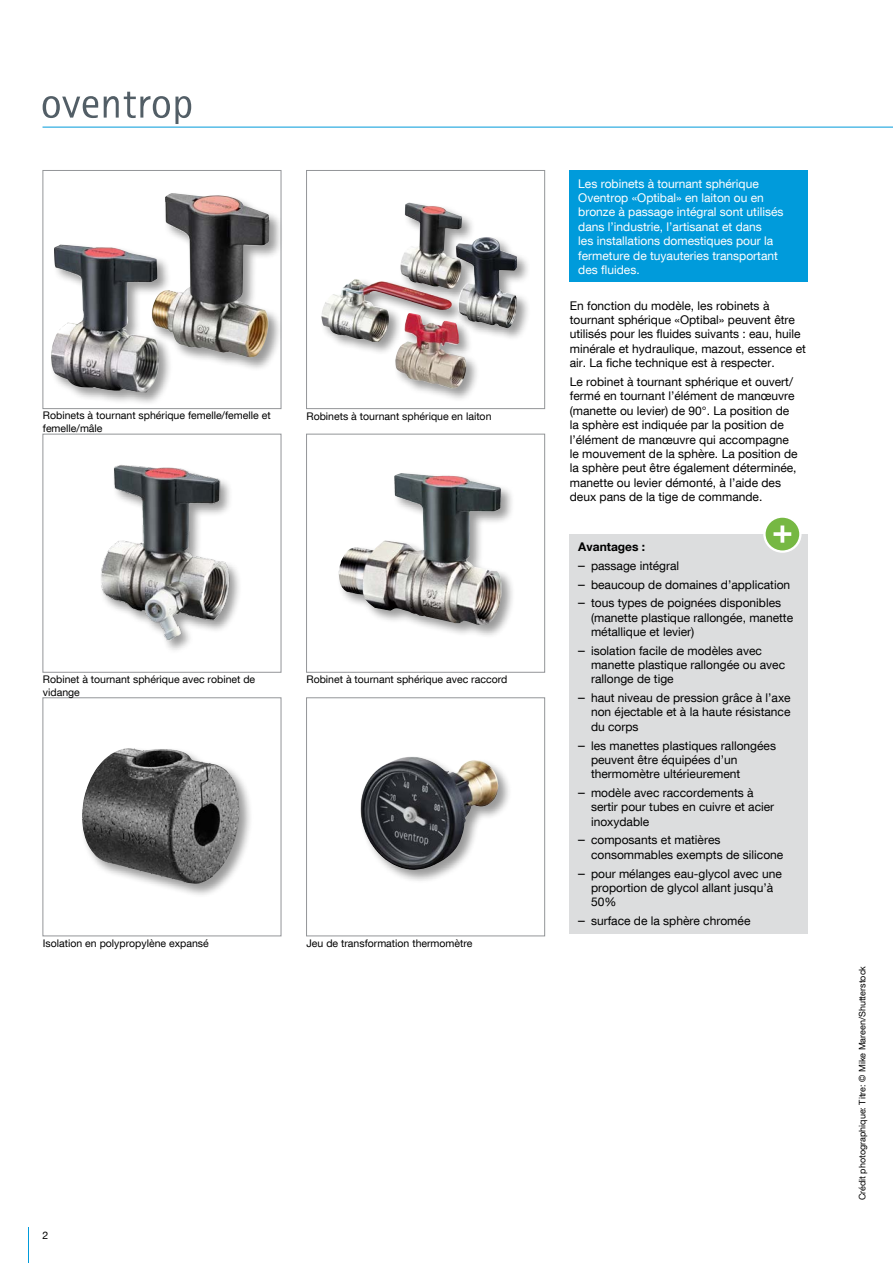
<style>
.page{position:relative;width:893px;height:1263px;background:#fff}
.page>*{position:absolute;margin:0;border:0;box-sizing:border-box;transform-origin:0 0}
.t1{font:12px/14.4px "Helvetica Neue LT Com";color:#000}
.t2{font:12px/14.4px "Helvetica Neue LT Com";color:#fff}
.t3{font:700 12px "Helvetica Neue LT Com";color:#000}
.t4{font:10.5px/12.6px "Helvetica Neue LT Com";color:#000}
.t5{font:9px "Helvetica Neue LT Com";color:#000}
.s1{font-size:13.5px}
</style>
<div class="page">
<svg style="left:43px;top:92px;width:148px;height:32px"></svg>
<hr style="left:43px;top:127px;width:850px;height:1px;background:#009bdb">
<hr style="left:28px;top:1227px;width:1px;height:36px;background:#009bdb">
<div style="left:319px;top:201px;width:158px;height:155px;background:#000;opacity:.4"></div>
<img style="left:321px;top:203px;width:141px;height:127px">
<div style="left:306px;top:170px;width:239px;height:239px;border:1px solid #939598"></div>
<div style="left:454px;top:235px;width:77px;height:107px;background:#000;opacity:.4"></div>
<img style="left:456px;top:237px;width:61px;height:92px">
<div style="left:570px;top:534px;width:238px;height:399px;background:#dcddde"></div>
<svg style="left:764px;top:516px;width:36px;height:36px"></svg>
<div style="left:763px;top:515px;width:38px;height:38px;border:2px solid #fff;border-radius:50%"></div>
<svg style="left:773px;top:525px;width:18px;height:18px"></svg>
<div style="left:80px;top:746px;width:173px;height:151px;background:#000;opacity:.4"></div>
<img style="left:82px;top:748px;width:158px;height:136px">
<div style="left:43px;top:697px;width:238px;height:239px;border:1px solid #939598"></div>
<div style="left:337px;top:471px;width:179px;height:168px;background:#000;opacity:.4"></div>
<img style="left:379px;top:473px;width:45px;height:78px">
<div style="left:306px;top:434px;width:239px;height:239px;border:1px solid #939598"></div>
<div style="left:49px;top:242px;width:124px;height:164px;background:#000;opacity:.4"></div>
<img style="left:50px;top:245px;width:111px;height:147px">
<div style="left:43px;top:170px;width:238px;height:239px;border:1px solid #939598"></div>
<img style="left:101px;top:465px;width:138px;height:185px">
<div style="left:43px;top:434px;width:238px;height:239px;border:1px solid #939598"></div>
<div style="left:358px;top:755px;width:154px;height:129px;background:#000;opacity:.4"></div>
<img style="left:358px;top:757px;width:141px;height:114px">
<div style="left:306px;top:697px;width:239px;height:239px;border:1px solid #939598"></div>
<div style="left:393px;top:311px;width:87px;height:91px;background:#000;opacity:.4"></div>
<img style="left:394px;top:313px;width:73px;height:75px">
<div style="left:150px;top:191px;width:133px;height:180px;background:#000;opacity:.4"></div>
<img style="left:152px;top:193px;width:117px;height:164px">
<div style="left:570px;top:170px;width:238px;height:112px;background:#009bdb"></div>
<p class="t4" style="left:43px;top:409px;width:229px">Robinets à tournant sphérique femelle/femelle et femelle/mâle</p>
<p class="t4" style="left:307px;top:410px;width:186px">Robinets à tournant sphérique en laiton</p>
<p class="t4" style="left:43px;top:673px;width:214px">Robinet à tournant sphérique avec robinet de vidange</p>
<p class="t4" style="left:307px;top:673px;width:202px">Robinet à tournant sphérique avec raccord</p>
<p class="t4" style="left:43px;top:936px;width:167px">Isolation en polypropylène expansé</p>
<p class="t4" style="left:307px;top:936px;width:167px">Jeu de transformation thermomètre</p>
<p class="t4" style="left:43px;top:1228px;width:7px">2</p>
<p class="t2" style="left:578px;top:176px;width:207px">Les robinets à tournant sphérique Oventrop «Optibal» en laiton ou en bronze à passage intégral sont utilisés dans l’industrie, l’artisanat et dans<br>les installations domestiques pour la fermeture de tuyauteries transportant des fluides.</p>
<p class="t1" style="left:570px;top:298px;width:238px">En fonction du modèle, les robinets à tournant sphérique «Optibal» peuvent être utilisés pour les fluides suivants : eau, huile minérale et hydraulique, mazout, essence et air. La fiche technique est à respecter.</p>
<p class="t1" style="left:570px;top:374px;width:229px">Le robinet à tournant sphérique et ouvert/ fermé en tournant l’élément de manœuvre (manette ou levier) de 90°. La position de la sphère est indiquée par la position de l’élément de manœuvre qui accompagne le mouvement de la sphère. La position de la sphère peut être également déterminée, manette ou levier démonté, à l’aide des deux pans de la tige de commande.</p>
<p class="t3" style="left:578px;top:539px;width:68px">Avantages :</p>
<p class="t1" style="left:578px;top:558px;width:102px"><span class="s1">–</span> passage intégral</p>
<p class="t1" style="left:578px;top:577px;width:213px"><span class="s1">–</span> beaucoup de domaines d’application</p>
<p class="t1" style="left:591px;top:595px;width:204px;text-indent:-13px"><span class="s1">–</span> tous types de poignées disponibles (manette plastique rallongée, manette métallique et levier)</p>
<p class="t1" style="left:591px;top:643px;width:196px;text-indent:-13px"><span class="s1">–</span> isolation facile de modèles avec manette plastique rallongée ou avec rallonge de tige</p>
<p class="t1" style="left:591px;top:690px;width:201px;text-align:justify;text-indent:-13px"><span class="s1">–</span> haut niveau de pression grâce à l’axe non éjectable et à la haute résistance du corps</p>
<p class="t1" style="left:591px;top:738px;width:186px;text-indent:-13px"><span class="s1">–</span> les manettes plastiques rallongées peuvent être équipées d’un thermomètre ultérieurement</p>
<p class="t1" style="left:591px;top:785px;width:185px;text-indent:-13px"><span class="s1">–</span> modèle avec raccordements à sertir pour tubes en cuivre et acier inoxydable</p>
<p class="t1" style="left:591px;top:833px;width:194px;text-indent:-13px"><span class="s1">–</span> composants et matières consommables exempts de silicone</p>
<p class="t1" style="left:591px;top:866px;width:192px;text-indent:-13px"><span class="s1">–</span> pour mélanges eau-glycol avec une proportion de glycol allant jusqu’à<br>50%</p>
<p class="t1" style="left:578px;top:913px;width:174px"><span class="s1">–</span> surface de la sphère chromée</p>
<p class="t5" style="left:857px;top:1200px;width:236px;rotate:-90deg">Crédit photographique: Titre: © Mike Mareen/Shutterstock</p>
</div>
